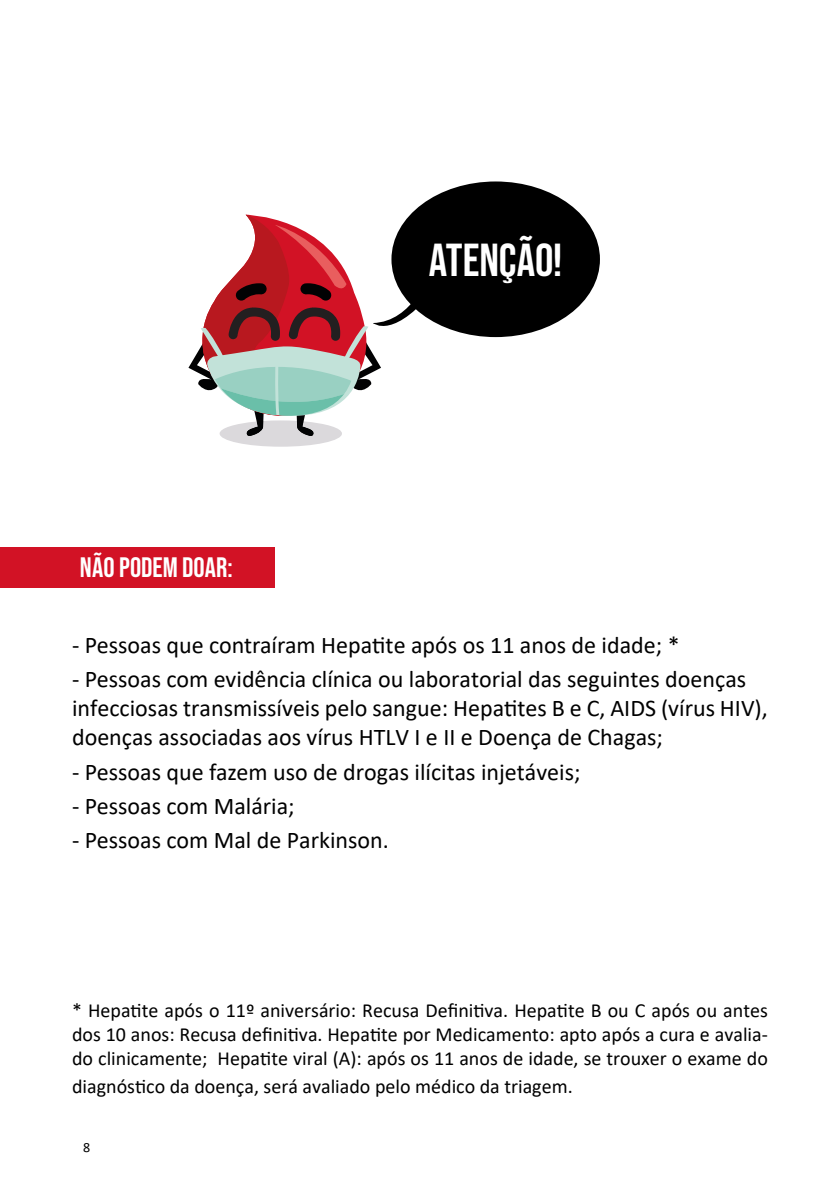
<style>
.page{position:relative;width:840px;height:1191px;background:#fff}
.page>*{position:absolute;margin:0;border:0;box-sizing:border-box;transform-origin:0 0}
.t1{font:46px "Bebas Neue";color:#fff}
.t2{font:28px "Bebas Neue";color:#fff}
.t3{font:24px/28.8px "Calibri";color:#000}
.t4{font:20px/24px "Calibri";color:#000;text-align:justify}
.t5{font:14px "Calibri";color:#000}
</style>
<div class="page">
<div style="left:0;top:547px;width:274px;height:41px;background:#d21225"></div>
<div style="left:391px;top:181px;width:208px;height:156px;background:#000;border-radius:50%"></div>
<svg style="left:188px;top:215px;width:251px;height:232px"></svg>
<p class="t2" style="left:80px;top:551px;width:154px">NÃO PODEM DOAR:</p>
<h1 class="t1" style="left:428px;top:234px;width:135px">ATENÇÃO!</h1>
<p class="t3" style="left:72px;top:630px;width:608px">- Pessoas que contraíram Hepatite após os 11 anos de idade; *</p>
<p class="t3" style="left:72px;top:664px;width:697px">- Pessoas com evidência clínica ou laboratorial das seguintes doenças infecciosas transmissíveis pelo sangue: Hepatites B e C, AIDS (vírus HIV), doenças associadas aos vírus HTLV I e II e Doença de Chagas;</p>
<p class="t3" style="left:72px;top:756px;width:509px">- Pessoas que fazem uso de drogas ilícitas injetáveis;</p>
<p class="t3" style="left:72px;top:791px;width:224px">- Pessoas com Malária;</p>
<p class="t3" style="left:72px;top:825px;width:318px">- Pessoas com Mal de Parkinson.</p>
<p class="t4" style="left:72px;top:997px;width:697px">* Hepatite após o 11º aniversário: Recusa Definitiva. Hepatite B ou C após ou antes dos 10 anos: Recusa definitiva. Hepatite por Medicamento: apto após a cura e avalia&shy;do clinicamente; Hepatite viral (A): após os 11 anos de idade, se trouxer o exame do</p>
<p class="t4" style="left:72px;top:1074px;width:502px">diagnóstico da doença, será avaliado pelo médico da triagem.</p>
<p class="t5" style="left:83px;top:1137px;width:9px">8</p>
</div>
